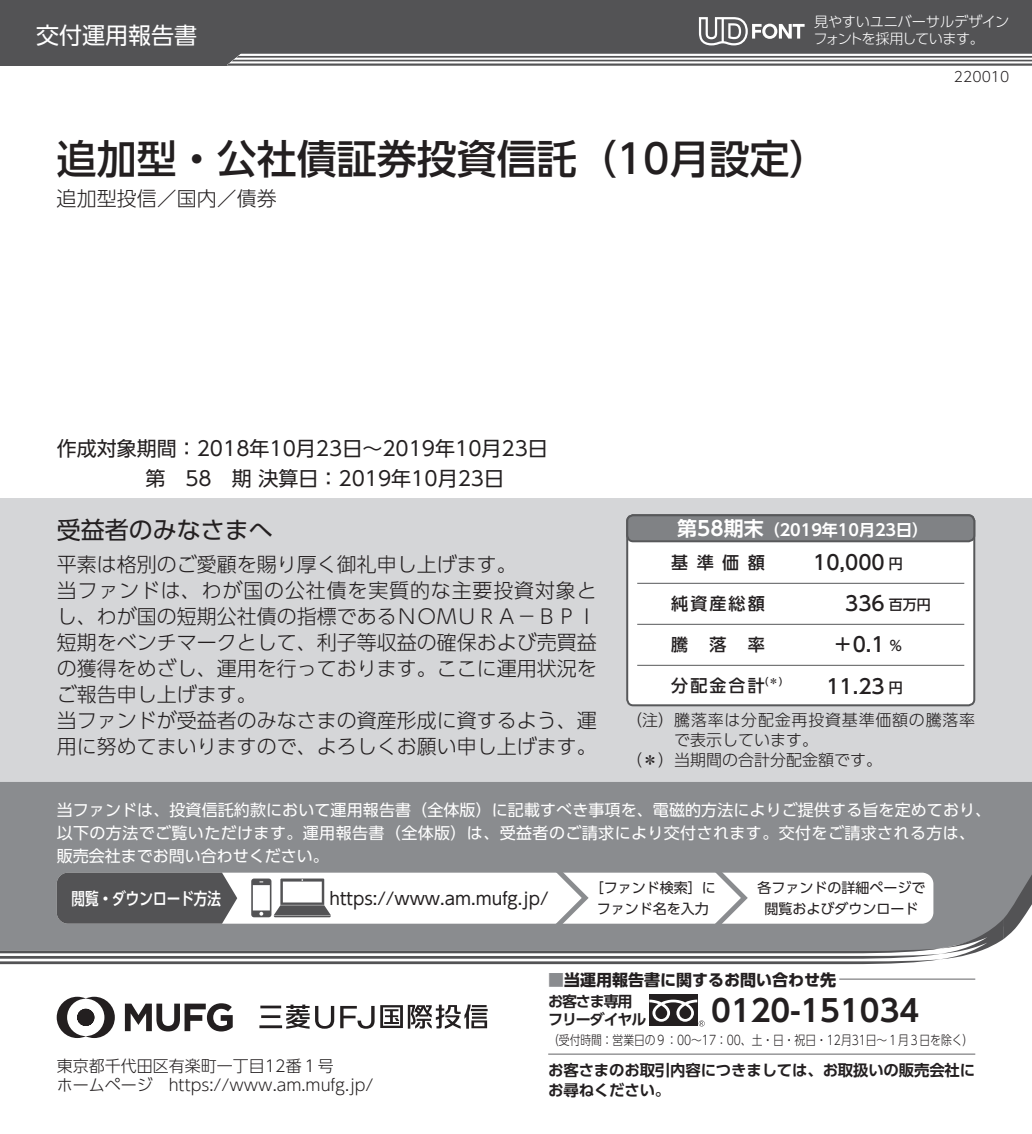
<style>
.page{position:relative;width:1032px;height:1134px;background:#fff}
.page>*{position:absolute;margin:0;border:0;box-sizing:border-box;transform-origin:0 0}
.t1{font:40px "UD Shin Go Pro Medium 90 msp RKSJ H";color:#231f20}
.t2{font:30px "UD Shin Go Pro De Bold 90 msp RKSJ H";color:#231f20}
.t3{font:24px "UD Shin Go Pro Regular 90 msp RKSJ H";color:#231f20}
.t4{font:23px "UD Shin Go Pro Regular 90 msp RKSJ H";color:#fff}
.t5{font:20px/26px "UD Shin Go Pro Light 90 msp RKSJ H";color:#231f20}
.t6{font:20px/30px "UD Shin Go Pro Regular 90 msp RKSJ H";color:#231f20}
.t7{font:20px "UD Shin Go Pro Medium 90 msp RKSJ H";color:#231f20}
.t8{font:17px "UD Shin Go Pro Regular 90 msp RKSJ H";color:#231f20}
.t9{font:17px "UD Shin Go Pro Medium 90 msp RKSJ H";letter-spacing:.125em;color:#231f20}
.t10{font:17px "UD Shin Go C Oeiz Pr 6 Med 90 msp RKSJ H";color:#fff}
.t11{font:16px/23px "UD Shin Go Pro Regular 90 msp RKSJ H";letter-spacing:.005em;color:#fff}
.t12{font:16px/19px "UD Shin Go Pro Light 90 msp RKSJ H";color:#231f20}
.t13{font:16px "UD Shin Go Pro Light 90 msp RKSJ H";letter-spacing:.05em;color:#231f20}
.t14{font:16px "UD Shin Go Pro Bold 90 msp RKSJ H";color:#231f20}
.t15{font:16px "UD Shin Go Pro De Bold 90 msp RKSJ H";color:#fff}
.t16{font:15.4px/20px "UD Shin Go Pro De Bold 90 msp RKSJ H";letter-spacing:-.01em;color:#231f20}
.t17{font:15px/18px "UD Shin Go Pro De Bold 90 msp RKSJ H";letter-spacing:-.075em;color:#231f20}
.t18{font:14.2px/17px "UD Shin Go Pro Light 90 msp RKSJ H";letter-spacing:-.025em;color:#fff}
.t19{font:14px/20px "UD Shin Go Pro Regular 90 msp RKSJ H";color:#231f20;text-align:center}
.t20{font:14px "UD Shin Go Pro Light 90 msp RKSJ H";color:#231f20}
.t21{font:13px "UD Shin Go Pro Light 90 msp RKSJ H";letter-spacing:-.005em;color:#231f20;scale:.83 1}
.t22{font:10.2px "UD Shin Go Pro Medium 90 msp RKSJ H";color:#231f20}
.s1{font-size:20px}
.s2{font-size:14px}
.s3{color:#8a8c8f}
</style>
<div class="page">
<svg style="left:125px;top:1003px;width:108px;height:28px"></svg>
<svg style="left:57px;top:997px;width:58px;height:41px"></svg>
<hr style="left:260px;top:1005px;width:21px;height:3px;background:#231f20">
<hr style="left:259px;top:1025px;width:23px;height:3px;background:#231f20">
<hr style="left:261px;top:1015px;width:19px;height:3px;background:#231f20">
<svg style="left:340px;top:1004px;width:148px;height:25px"></svg>
<svg style="left:286px;top:1004px;width:48px;height:25px"></svg>
<div style="left:0;top:0;width:1032px;height:65px;background:#535355"></div>
<svg style="left:227px;top:54px;width:805px;height:11px"></svg>
<svg style="left:699px;top:17px;width:105px;height:28px"></svg>
<div style="left:0;top:498px;width:1032px;height:284px;background:#d5d6d8"></div>
<div style="left:0;top:782px;width:1032px;height:65px;background:#8a8c8f"></div>
<svg style="left:0;top:847px;width:1032px;height:117px"></svg>
<hr style="left:548px;top:1053px;width:427px;height:1px;background:#636366">
<hr style="left:839px;top:978px;width:136px;height:1px;background:#636366">
<div style="left:649px;top:995px;width:48px;height:31px;background:#231f20"></div>
<svg style="left:649px;top:1000px;width:56px;height:26px"></svg>
<div style="left:627px;top:515px;width:347px;height:190px;background:#fff;border-radius:6px"></div>
<div style="left:626px;top:514px;width:349px;height:192px;border:2px solid #57585a;border-radius:6px"></div>
<hr style="left:637px;top:583px;width:327px;height:1px;background:#57585a">
<hr style="left:637px;top:665px;width:327px;height:1px;background:#57585a">
<hr style="left:637px;top:624px;width:327px;height:1px;background:#57585a">
<div style="left:627px;top:515px;width:347px;height:26px;background:#808285;border-radius:6px"></div>
<div style="left:626px;top:514px;width:349px;height:28px;border:2px solid #57585a;border-radius:6px"></div>
<p class="t4" style="left:36px;top:27px;width:163px">交付運用報告書</p>
<p class="t18" style="left:813px;top:15px;width:197px">見やすいユニバーサルデザインフォントを採用しています。</p>
<p class="t20" style="left:954px;top:71px;width:57px">220010</p>
<h1 class="t1" style="left:57px;top:144px;width:774px">追加型・公社債証券投資信託（10月設定）</h1>
<p class="t5" style="left:57px;top:188px;width:221px">追加型投信／国内／債券</p>
<p class="t6" style="left:145px;top:436px;width:404px;text-indent:-89px">作成対象期間：2018年10月23日～2019年10月23日第　58　期 決算日：2019年10月23日</p>
<p class="t3" style="left:57px;top:521px;width:218px">受益者のみなさまへ</p>
<p class="t5" style="left:57px;top:554px;width:542px">平素は格別のご愛顧を賜り厚く御礼申し上げます。<br>当ファンドは、わが国の公社債を実質的な主要投資対象とし、わが国の短期公社債の指標であるＮＯＭＵＲＡ－ＢＰＩ短期をベンチマークとして、利子等収益の確保および売買益の獲得をめざし、運用を行っております。ここに運用状況をご報告申し上げます。<br>当ファンドが受益者のみなさまの資産形成に資するよう、運用に努めてまいりますので、よろしくお願い申し上げます。</p>
<p class="t15" style="left:677px;top:524px;width:252px"><span class="s1">第58期末</span>（2019年10月23日）</p>
<p class="t9" style="left:671px;top:556px;width:95px">基準価額</p>
<p class="t7" style="left:813px;top:555px;width:91px">10,000 <span class="s2">円</span></p>
<p class="t9" style="left:671px;top:597px;width:95px">純資産総額</p>
<p class="t7" style="left:845px;top:596px;width:87px">336 <span class="s2">百万円</span></p>
<p class="t9" style="left:671px;top:638px;width:18px">騰</p>
<p class="t9" style="left:709px;top:638px;width:18px">落</p>
<p class="t9" style="left:748px;top:638px;width:18px">率</p>
<p class="t7" style="left:833px;top:637px;width:71px">＋0.1 <span class="s2">％</span></p>
<p class="t9" style="left:671px;top:680px;width:95px">分配金合計</p>
<p class="t22" style="left:765px;top:677px;width:19px">(＊)</p>
<p class="t7" style="left:826px;top:678px;width:78px">11.23 <span class="s2">円</span></p>
<p class="t13" style="left:626px;top:714px;width:351px">（注） 騰落率は分配金再投資基準価額の騰落率</p>
<p class="t12" style="left:674px;top:733px;width:145px">で表示しています。</p>
<p class="t12" style="left:626px;top:753px;width:257px">（＊） 当期間の合計分配金額です。</p>
<p class="t11" style="left:57px;top:801px;width:936px">当ファンドは、投資信託約款において運用報告書（全体版）に記載すべき事項を、電磁的方法によりご提供する旨を定めており、以下の方法でご覧いただけます。運用報告書（全体版）は、受益者のご請求により交付されます。交付をご請求される方は、販売会社までお問い合わせください。</p>
<p class="t10" style="left:72px;top:892px;width:151px">閲覧・ダウンロード方法</p>
<p class="t8" style="left:329px;top:892px;width:220px">https://www.am.mufg.jp/</p>
<p class="t19" style="left:590px;top:880px;width:127px">［ファンド検索］にファンド名を入力</p>
<p class="t19" style="left:757px;top:880px;width:169px">各ファンドの詳細ページで閲覧およびダウンロード</p>
<p class="t12" style="left:57px;top:1058px;width:318px">東京都千代田区有楽町一丁目12番１号<br>ホームページ　https://www.am.mufg.jp/</p>
<p class="t14" style="left:548px;top:974px;width:289px"><span class="s3">■</span>当運用報告書に関するお問い合わせ先</p>
<p class="t17" style="left:548px;top:995px;width:100px">お客さま専用フリーダイヤル</p>
<h2 class="t2" style="left:711px;top:999px;width:209px">0120-151034</h2>
<p class="t21" style="left:548px;top:1035px;width:514px">（受付時間：営業日の９：00～17：00、土・日・祝日・12月31日～１月３日を除く）</p>
<p class="t16" style="left:548px;top:1062px;width:429px">お客さまのお取引内容につきましては、お取扱いの販売会社にお尋ねください。</p>
</div>
